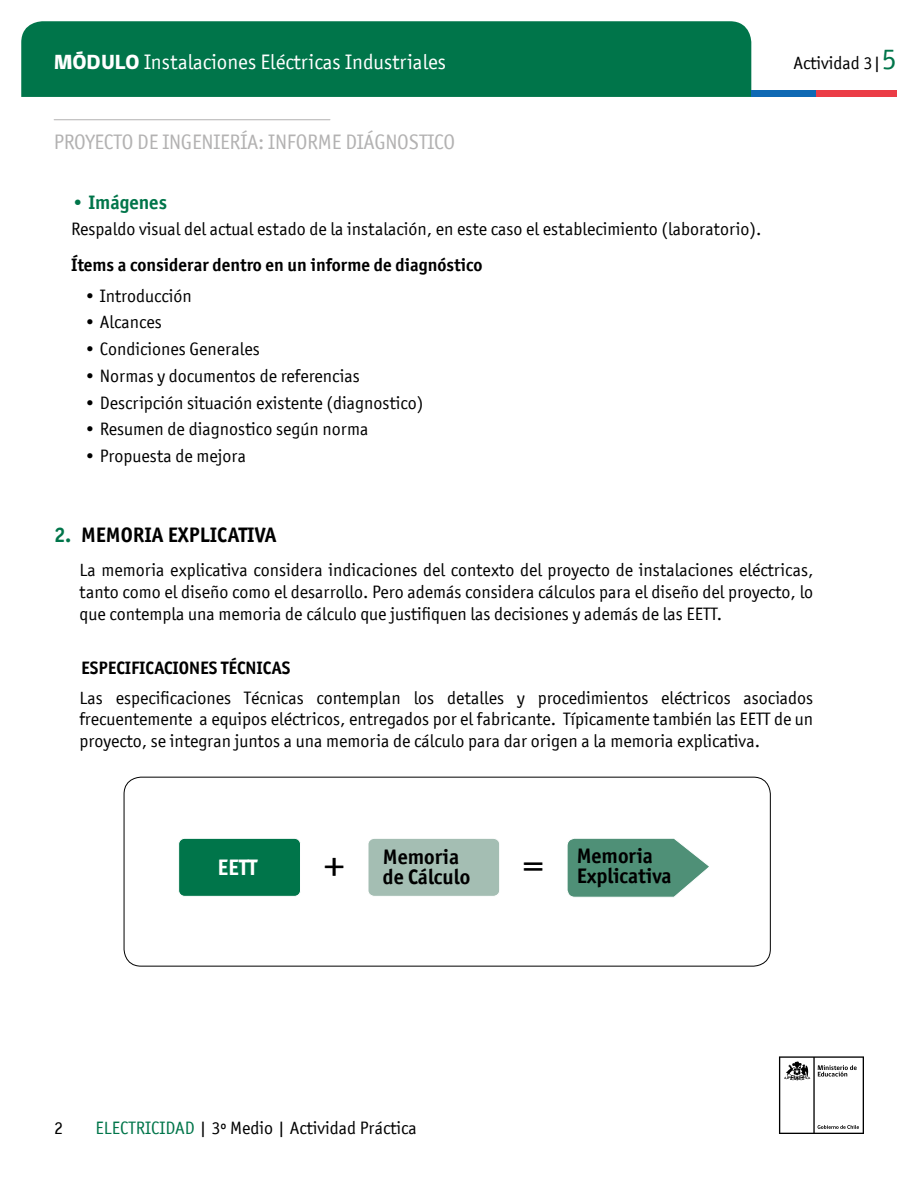
<style>
.page{position:relative;width:918px;height:1188px;background:#fff}
.page>*{position:absolute;margin:0;border:0;box-sizing:border-box;transform-origin:0 0}
.t1{font:40.5px "Officina San ITC";color:#000}
.t2{font:700 22.5px "Officina San ITC";color:#fff}
.t3{font:700 21px/20.2px "Officina San ITC";color:#000}
.t4{font:21px "Officina San ITC";color:#fff}
.t5{font:21px "Officina San ITC";letter-spacing:-.01em;color:#b3b2b2}
.t6{font:700 19.5px "Officina San ITC";color:#00754a}
.t7{font:18px/21.6px "Officina San ITC";color:#000;text-align:justify}
.t8{font:700 18px "Officina San ITC";color:#000}
.s1{font-family:"gob CL";font-weight:800}
.s2{font-size:30px;color:#00754a}
.s3{color:#00754a}
</style>
<div class="page">
<hr style="left:54px;top:119px;width:276px;height:1px;background:#b3b2b2">
<div style="left:21px;top:21px;width:730px;height:76px;background:#00754a"></div>
<div style="left:751px;top:90px;width:65px;height:7px;background:#0f69b4"></div>
<div style="left:816px;top:90px;width:81px;height:7px;background:#eb3c46"></div>
<svg style="left:779px;top:1056px;width:85px;height:78px"></svg>
<div style="left:179px;top:838px;width:122px;height:58px;background:#00754a;border-radius:6px"></div>
<div style="left:178px;top:838px;width:123px;height:59px;border:1px solid #fff;border-radius:6px"></div>
<div style="left:368px;top:838px;width:132px;height:58px;background:#a4beb3;border-radius:6px"></div>
<div style="left:368px;top:838px;width:132px;height:59px;border:1px solid #fff;border-radius:6px"></div>
<svg style="left:567px;top:838px;width:142px;height:60px;background:#6ba18c"></svg>
<div style="left:124px;top:777px;width:647px;height:189px;border:1px solid #000;border-radius:17px"></div>
<p class="t4" style="left:54px;top:50px;width:394px"><span class="s1">MÓDULO</span> Instalaciones Eléctricas Industriales</p>
<p class="t5" style="left:54px;top:130px;width:403px">PROYECTO DE INGENIERÍA: INFORME DIÁGNOSTICO</p>
<p class="t6" style="left:71px;top:190px;width:97px">• Imágenes</p>
<p class="t7" style="left:71px;top:218px;width:692px">Respaldo visual del actual estado de la instalación, en este caso el establecimiento (laboratorio).</p>
<p class="t8" style="left:71px;top:253px;width:413px">Ítems a considerar dentro en un informe de diagnóstico</p>
<p class="t7" style="left:84px;top:285px;width:110px">• Introducción</p>
<p class="t7" style="left:84px;top:311px;width:80px">• Alcances</p>
<p class="t7" style="left:84px;top:338px;width:178px">• Condiciones Generales</p>
<p class="t7" style="left:84px;top:365px;width:277px">• Normas y documentos de referencias</p>
<p class="t7" style="left:84px;top:392px;width:341px">• Descripción situación existente (diagnostico)</p>
<p class="t7" style="left:84px;top:418px;width:286px">• Resumen de diagnostico según norma</p>
<p class="t7" style="left:84px;top:445px;width:164px">• Propuesta de mejora</p>
<p class="t7" style="left:794px;top:52px;width:105px">Actividad 3|<span class="s2">5</span></p>
<p class="t3" style="left:54px;top:525px;width:224px"><span class="s3">2.</span> MEMORIA EXPLICATIVA</p>
<p class="t7" style="left:80px;top:560px;width:735px">La memoria explicativa considera indicaciones del contexto del proyecto de instalaciones eléctricas, tanto como el diseño como el desarrollo. Pero además considera cálculos para el diseño del proyecto, lo que contempla una memoria de cálculo que justifiquen las decisiones y además de las EETT.</p>
<p class="t8" style="left:81px;top:656px;width:211px">ESPECIFICACIONES TÉCNICAS</p>
<p class="t7" style="left:80px;top:687px;width:735px">Las especificaciones Técnicas contemplan los detalles y procedimientos eléctricos asociados frecuentemente a equipos eléctricos, entregados por el fabricante. Típicamente también las EETT de un proyecto, se integran juntos a una memoria de cálculo para dar origen a la memoria explicativa.</p>
<p class="t2" style="left:217px;top:853px;width:41px">EETT</p>
<p class="t3" style="left:383px;top:847px;width:89px">Memoria de Cálculo</p>
<p class="t3" style="left:577px;top:845px;width:78px">Memoria</p>
<h1 class="t1" style="left:324px;top:840px;width:22px">+</h1>
<p class="t3" style="left:523px;top:865px;width:150px"><sup>=</sup> Explicativa</p>
<p class="t7" style="left:54px;top:1117px;width:10px">2</p>
<p class="t7" style="left:95px;top:1117px;width:323px"><span class="s3">ELECTRICIDAD</span> | 3º Medio | Actividad Práctica</p>
</div>
